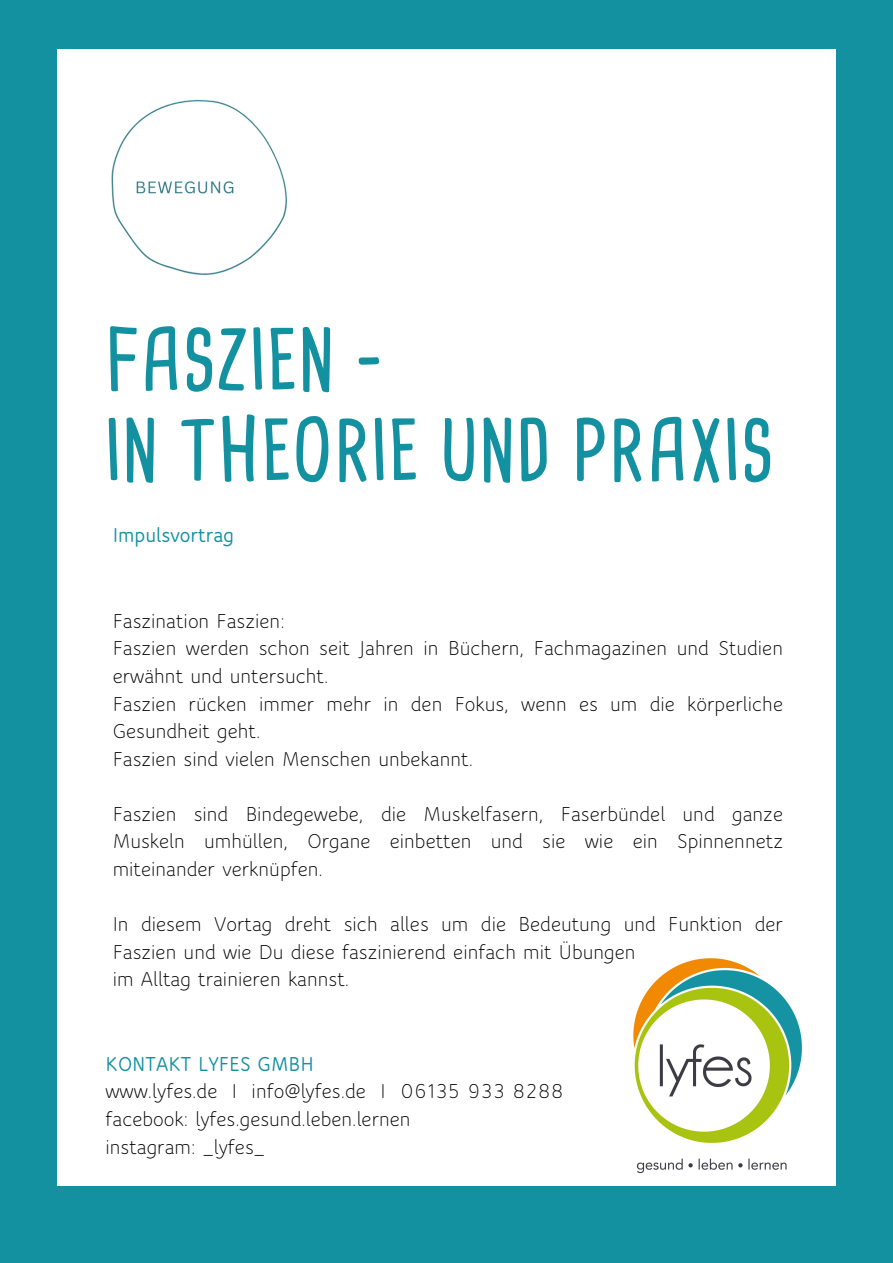
<style>
.page{position:relative;width:893px;height:1263px;background:#1491a0}
.page>*{position:absolute;margin:0;border:0;box-sizing:border-box;transform-origin:0 0}
.t1{font:700 81.75px/90.6px "Cardenio Modern";color:#1491a0}
.t2{font:21.75px/27.6px "Speak Pro";color:#000}
.t3{font:700 21.75px "Speak Pro";color:#1491a0}
</style>
<div class="page">
<div style="left:57px;top:49px;width:779px;height:1137px;background:#fff"></div>
<img style="left:633px;top:958px;width:169px;height:215px">
<img style="left:111px;top:99px;width:177px;height:177px">
<p class="t1" style="left:105px;top:316px;width:669px">FASZIEN -<br>IN THEORIE UND PRAXIS</p>
<h3 class="t3" style="left:113px;top:525px;width:123px">Impulsvortrag</h3>
<p class="t2" style="left:113px;top:608px;width:173px">Faszination Faszien:</p>
<p class="t2" style="left:113px;top:636px;width:672px">Faszien werden schon seit Jahren in Büchern, Fachmagazinen und Studien erwähnt und untersucht.</p>
<p class="t2" style="left:113px;top:691px;width:672px">Faszien rücken immer mehr in den Fokus, wenn es um die körperliche<br>Gesundheit geht.</p>
<p class="t2" style="left:113px;top:746px;width:362px">Faszien sind vielen Menschen unbekannt.</p>
<p class="t2" style="left:113px;top:801px;width:672px;text-align:justify">Faszien sind Bindegewebe, die Muskelfasern, Faserbündel und ganze Muskeln umhüllen, Organe einbetten und sie wie ein Spinnennetz miteinander verknüpfen.</p>
<p class="t2" style="left:113px;top:911px;width:672px">In diesem Vortag dreht sich alles um die Bedeutung und Funktion der<br>Faszien und wie Du diese faszinierend einfach mit Übungen</p>
<p class="t2" style="left:113px;top:967px;width:238px">im Alltag trainieren kannst.</p>
<p class="t3" style="left:105px;top:1054px;width:210px">KONTAKT LYFES GMBH</p>
<p class="t2" style="left:105px;top:1079px;width:459px">www.lyfes.de I info@lyfes.de I 06135 933 8288</p>
<h2 class="t2" style="left:105px;top:1106px;width:307px">facebook: lyfes.gesund.leben.lernen</h2>
<p class="t2" style="left:105px;top:1134px;width:161px">instagram: _lyfes_</p>
</div>
